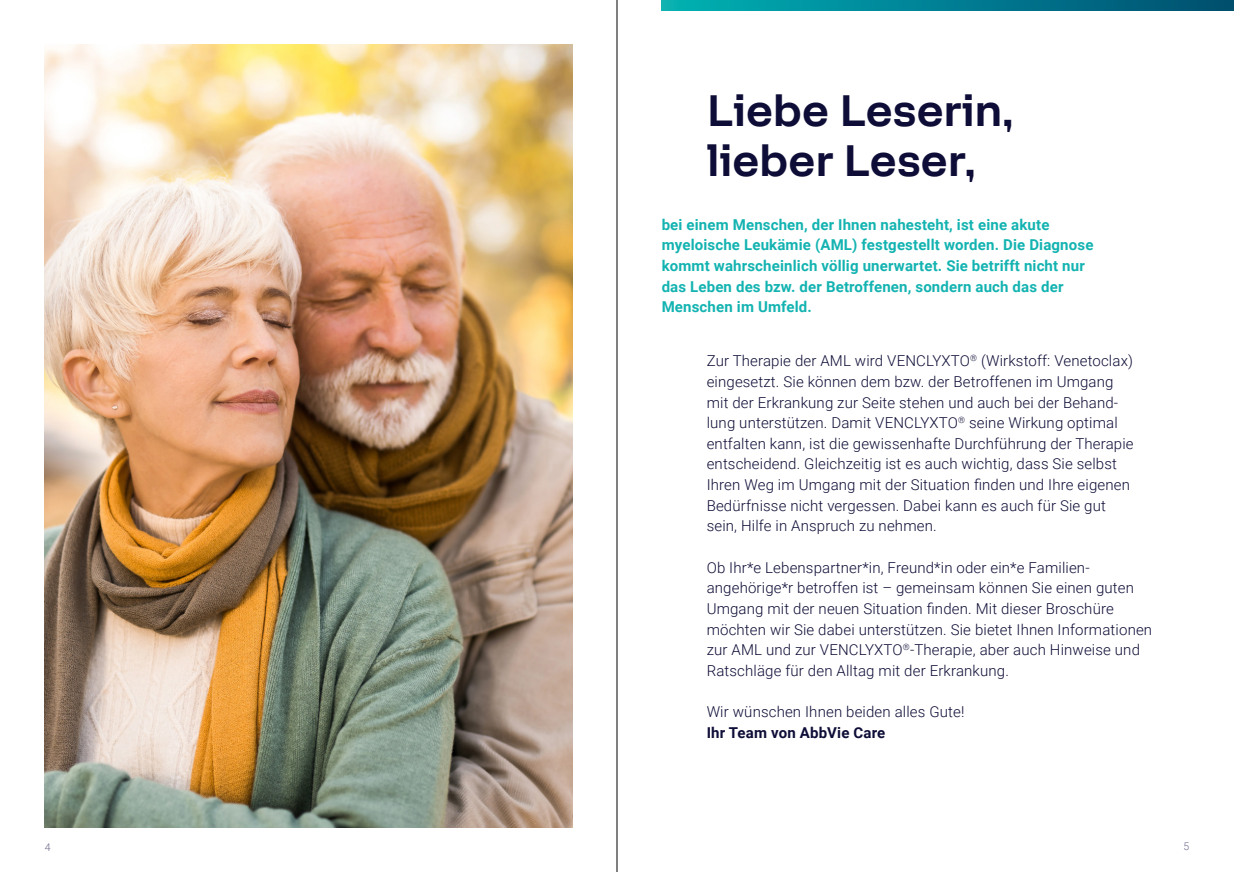
<style>
.page{position:relative;width:1234px;height:872px;background:#fff}
.page>*{position:absolute;margin:0;border:0;box-sizing:border-box;transform-origin:0 0}
.t1{font:700 48px/49.5px "F37 Lineca";letter-spacing:-.01em;color:#0e0d37}
.t2{font:300 15px/20.5px "Roboto";letter-spacing:.01em;color:#0e0d37}
.t3{font:700 15px/20.7px "Roboto";letter-spacing:.01em;color:#13b3b1}
.t4{font:700 15px "Roboto";letter-spacing:.01em;color:#0e0d37}
.t5{font:300 10.5px "Roboto";color:#6b698b}
</style>
<div class="page">
<img style="left:45px;top:45px;width:527px;height:782px">
<svg style="left:661px;top:0;width:572px;height:11px;background:#007f92"></svg>
<hr style="left:616px;top:0;width:1px;height:872px;background:#000">
<h1 class="t1" style="left:706px;top:85px;width:309px">Liebe Leserin, lieber Leser,</h1>
<p class="t3" style="left:661px;top:213px;width:433px">bei einem Menschen, der Ihnen nahesteht, ist eine akute myeloische Leukämie (AML) festgestellt worden. Die Diagnose kommt wahrscheinlich völlig unerwartet. Sie betrifft nicht nur das Leben des bzw. der Betroffenen, sondern auch das der Menschen im Umfeld.</p>
<p class="t2" style="left:706px;top:350px;width:428px">Zur Therapie der AML wird VENCLYXTO<sup>®</sup> (Wirkstoff: Venetoclax) eingesetzt. Sie können dem bzw. der Betroffenen im Umgang mit der Erkrankung zur Seite stehen und auch bei der Behand&shy;lung unterstützen. Damit VENCLYXTO<sup>®</sup> seine Wirkung optimal entfalten kann, ist die gewissenhafte Durchführung der Therapie entscheidend. Gleichzeitig ist es auch wichtig, dass Sie selbst Ihren Weg im Umgang mit der Situation finden und Ihre eigenen Bedürfnisse nicht vergessen. Dabei kann es auch für Sie gut sein, Hilfe in Anspruch zu nehmen.</p>
<p class="t2" style="left:706px;top:556px;width:447px">Ob Ihr*e Lebenspartner*in, Freund*in oder ein*e Familien&shy;angehörige*r betroffen ist – gemeinsam können Sie einen guten Umgang mit der neuen Situation finden. Mit dieser Broschüre möchten wir Sie dabei unterstützen. Sie bietet Ihnen Informationen zur AML und zur VENCLYXTO<sup>®</sup>-Therapie, aber auch Hinweise und Ratschläge für den Alltag mit der Erkrankung.</p>
<p class="t2" style="left:706px;top:701px;width:259px">Wir wünschen Ihnen beiden alles Gute!</p>
<p class="t4" style="left:706px;top:722px;width:180px">Ihr Team von AbbVie Care</p>
<p class="t5" style="left:45px;top:839px;width:7px">4</p>
<p class="t5" style="left:1183px;top:838px;width:7px">5</p>
</div>
